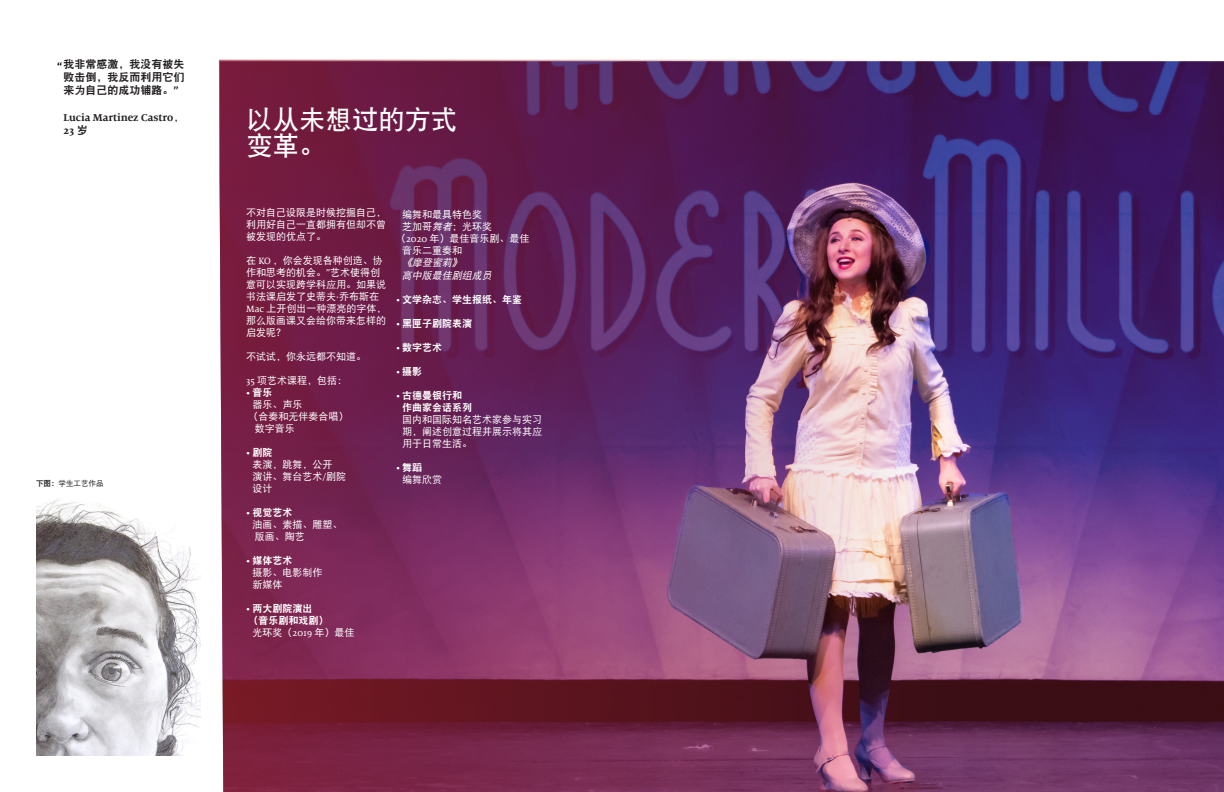
<style>
.page{position:relative;width:1224px;height:792px;background:#fff}
.page>*{position:absolute;margin:0;border:0;box-sizing:border-box;transform-origin:0 0}
.t1{font:26.4px "DF Hei W7";color:#fff}
.t2{font:11px/13.2px "DF Hei W9";color:#231f20;text-align:justify}
.t3{font:700 11px/13.2px "Milo Serif Web W04";color:#231f20}
.t4{font:700 11px "Milo Serif Web W04";color:#040503}
.t5{font:10px/12px "DF Hei W5";color:#fff;text-align:justify}
.t6{font:10px "DF Hei W9";color:#fff}
.t7{font:italic 10px "DF Hei W5";color:#fff}
.t8{font:7.5px "DF Hei W5";color:#231f20}
.s1{font-family:"Milo Serif Web W04";font-weight:700}
.s2{font-family:"DF Hei W5";font-weight:400}
.s3{font-family:"DF Hei W9";font-weight:400}
.s4{font-family:"DF Hei W9"}
.s5{font-family:"Milo Serif Web W04 Text"}
.s6{font-style:italic}
</style>
<div class="page">
<img style="left:219px;top:60px;width:1005px;height:732px">
<img style="left:36px;top:499px;width:165px;height:257px">
<p class="t2" style="left:63px;top:57px;width:122px">我非常感激，我没有被失败击倒，我反而利用它们来为自己的成功铺路。<span class="s1">”</span></p>
<p class="t3" style="left:63px;top:110px;width:123px">Lucia Martinez Castro<span class="s2">，<br></span>23 <span class="s3">岁</span></p>
<p class="t1" style="left:246px;top:106px;width:213px">以从未想过的方式</p>
<p class="t1" style="left:246px;top:133px;width:81px">变革。</p>
<p class="t4" style="left:57px;top:60px;width:7px">“</p>
<p class="t8" style="left:36px;top:480px;width:69px"><span class="s4">下图：</span>学生工艺作品</p>
<p class="t5" style="left:246px;top:207px;width:141px">不对自己设限是时候挖掘自己，利用好自己一直都拥有但却不曾被发现的优点了。</p>
<p class="t5" style="left:246px;top:255px;width:142px;text-align:left">在 <span class="s5">KO</span> ，你会发现各种创造、协作和思考的机会。<span class="s5">”</span>艺术使得创意可以实现跨学科应用。如果说书法课启发了史蒂夫<span class="s5">·</span>乔布斯在<br><span class="s5">Mac</span> 上开创出一种漂亮的字体，那么版画课又会给你带来怎样的启发呢？</p>
<p class="t5" style="left:246px;top:351px;width:121px">不试试，你永远都不知道。</p>
<p class="t5" style="left:246px;top:375px;width:103px"><span class="s5">35</span> 项艺术课程，包括：</p>
<p class="t6" style="left:246px;top:388px;width:28px"><span class="s5">•</span> 音乐</p>
<p class="t5" style="left:253px;top:399px;width:51px">器乐、声乐</p>
<p class="t5" style="left:248px;top:411px;width:101px">（合奏和无伴奏合唱）</p>
<p class="t5" style="left:255px;top:423px;width:41px">数字音乐</p>
<p class="t6" style="left:246px;top:448px;width:28px"><span class="s5">•</span> 剧院</p>
<p class="t5" style="left:253px;top:459px;width:81px">表演，跳舞，公开</p>
<p class="t5" style="left:253px;top:471px;width:95px">演讲、舞台艺术<span class="s5">/</span>剧院</p>
<p class="t5" style="left:253px;top:483px;width:21px">设计</p>
<p class="t6" style="left:246px;top:508px;width:48px"><span class="s5">•</span> 视觉艺术</p>
<p class="t5" style="left:253px;top:519px;width:91px">油画、素描、雕塑、</p>
<p class="t5" style="left:255px;top:531px;width:51px">版画、陶艺</p>
<p class="t6" style="left:246px;top:556px;width:48px"><span class="s5">•</span> 媒体艺术</p>
<p class="t5" style="left:253px;top:567px;width:71px">摄影、电影制作</p>
<p class="t5" style="left:253px;top:579px;width:31px">新媒体</p>
<p class="t6" style="left:246px;top:604px;width:68px"><span class="s5">•</span> 两大剧院演出</p>
<p class="t6" style="left:248px;top:616px;width:81px">（音乐剧和戏剧）</p>
<p class="t5" style="left:253px;top:627px;width:104px">光环奖（<span class="s5">2019</span> 年）最佳</p>
<p class="t5" style="left:402px;top:208px;width:81px">编舞和最具特色奖</p>
<p class="t5" style="left:402px;top:220px;width:91px">芝加哥<span class="s6">舞者</span>；光环奖</p>
<p class="t5" style="left:396px;top:232px;width:135px">（<span class="s5">2020</span> 年）最佳音乐剧、最佳</p>
<p class="t5" style="left:402px;top:244px;width:61px">音乐二重奏和</p>
<p class="t7" style="left:402px;top:257px;width:64px">《摩登蜜莉》</p>
<p class="t7" style="left:402px;top:270px;width:94px">高中版最佳剧组成员</p>
<p class="t6" style="left:396px;top:294px;width:128px"><span class="s5">•</span> 文学杂志、学生报纸、年鉴</p>
<p class="t6" style="left:396px;top:318px;width:78px"><span class="s5">•</span> 黑匣子剧院表演</p>
<p class="t6" style="left:396px;top:342px;width:48px"><span class="s5">•</span> 数字艺术</p>
<p class="t6" style="left:396px;top:366px;width:28px"><span class="s5">•</span> 摄影</p>
<p class="t6" style="left:396px;top:390px;width:68px"><span class="s5">•</span> 古德曼银行和</p>
<p class="t6" style="left:402px;top:402px;width:71px">作曲家会话系列</p>
<p class="t5" style="left:402px;top:413px;width:141px">国内和国际知名艺术家参与实习期，阐述创意过程并展示将其应用于日常生活。</p>
<p class="t6" style="left:396px;top:462px;width:28px"><span class="s5">•</span> 舞蹈</p>
<p class="t5" style="left:402px;top:473px;width:41px">编舞欣赏</p>
</div>
